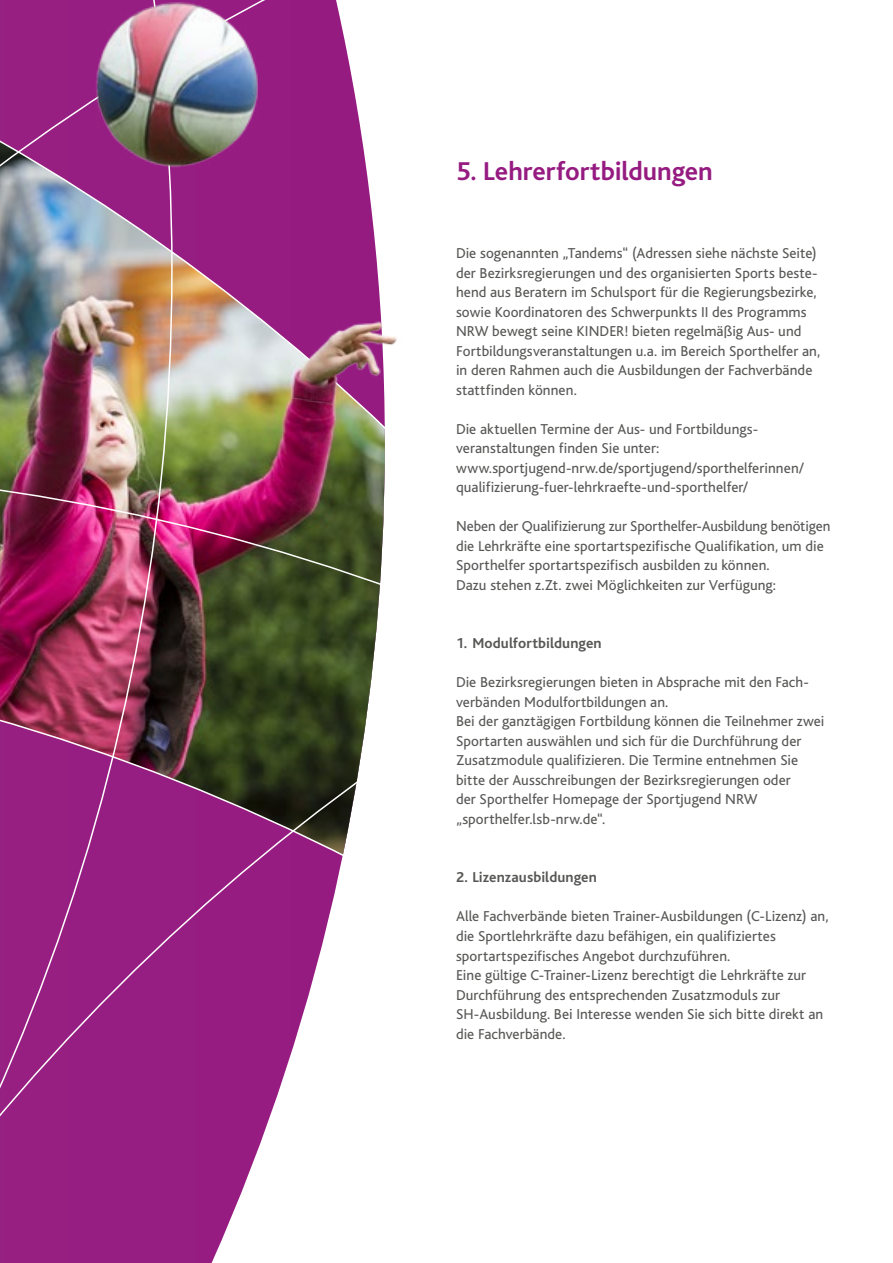
<style>
.page{position:relative;width:893px;height:1263px;background:#fff}
.page>*{position:absolute;margin:0;border:0;box-sizing:border-box;transform-origin:0 0}
.t1{font:700 27px "Bliss";color:#951b81}
.t2{font:15px/19.5px "Bliss";letter-spacing:.005em;color:#575756}
.t3{font:700 15px "Bliss";letter-spacing:.005em;color:#575756}
</style>
<div class="page">
<img style="left:0;top:0;width:397px;height:1263px">
<h1 class="t1" style="left:456px;top:157px;width:258px">5. Lehrerfortbildungen</h1>
<p class="t2" style="left:456px;top:244px;width:366px">Die sogenannten „Tandems“ (Adressen siehe nächste Seite) der Bezirksregierungen und des organisierten Sports beste&shy;hend aus Beratern im Schulsport für die Regierungsbezirke, sowie Koordinatoren des Schwerpunkts II des Programms NRW bewegt seine KINDER! bieten regelmäßig Aus- und Fortbildungsveranstaltungen u.a. im Bereich Sporthelfer an, in deren Rahmen auch die Ausbildungen der Fachverbände stattfinden können.</p>
<p class="t2" style="left:456px;top:420px;width:350px">Die aktuellen Termine der Aus- und Fortbildungs&shy;veranstaltungen finden Sie unter: www.sportjugend-nrw.de/sportjugend/sporthelferinnen/ qualifizierung-fuer-lehrkraefte-und-sporthelfer/</p>
<p class="t2" style="left:456px;top:517px;width:376px">Neben der Qualifizierung zur Sporthelfer-Ausbildung benötigen die Lehrkräfte eine sportartspezifische Qualifikation, um die Sporthelfer sportartspezifisch ausbilden zu können.<br>Dazu stehen z.Zt. zwei Möglichkeiten zur Verfügung:</p>
<p class="t3" style="left:456px;top:636px;width:147px">1. Modulfortbildungen</p>
<p class="t2" style="left:456px;top:673px;width:370px">Die Bezirksregierungen bieten in Absprache mit den Fach&shy;verbänden Modulfortbildungen an.<br>Bei der ganztägigen Fortbildung können die Teilnehmer zwei Sportarten auswählen und sich für die Durchführung der Zusatzmodule qualifizieren. Die Termine entnehmen Sie bitte der Ausschreibungen der Bezirksregierungen oder<br>der Sporthelfer Homepage der Sportjugend NRW „sporthelfer.lsb-nrw.de“.</p>
<p class="t3" style="left:456px;top:870px;width:142px">2. Lizenzausbildungen</p>
<p class="t2" style="left:456px;top:907px;width:374px">Alle Fachverbände bieten Trainer-Ausbildungen (C-Lizenz) an, die Sportlehrkräfte dazu befähigen, ein qualifiziertes sportartspezifisches Angebot durchzuführen.<br>Eine gültige C-Trainer-Lizenz berechtigt die Lehrkräfte zur Durchführung des entsprechenden Zusatzmoduls zur SH-Ausbildung. Bei Interesse wenden Sie sich bitte direkt an die Fachverbände.</p>
</div>
